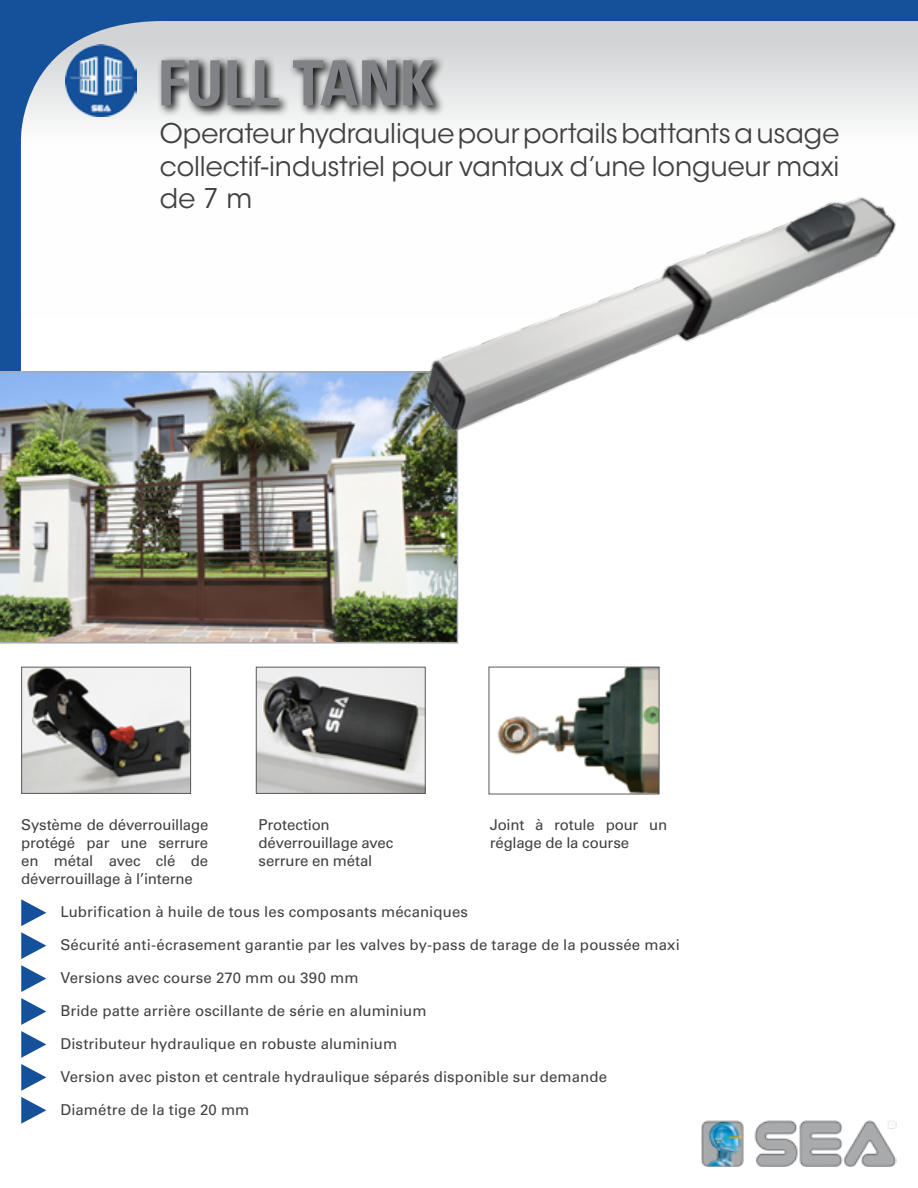
<style>
.page{position:relative;width:918px;height:1188px;background:#fff}
.page>*{position:absolute;margin:0;border:0;box-sizing:border-box;transform-origin:0 0}
.t1{font:700 condensed 62.4px "Univers LT Std";color:#808285}
.t2{font:27px/32.4px "ITC Avant Garde Std";letter-spacing:-.005em;color:#414042;text-align:justify}
.t3{font:15px/18px "Univers LT Std";color:#414042}
</style>
<div class="page">
<svg style="left:21px;top:1097px;width:25px;height:27px"></svg>
<svg style="left:21px;top:1064px;width:25px;height:27px"></svg>
<svg style="left:21px;top:1031px;width:25px;height:27px"></svg>
<svg style="left:21px;top:965px;width:25px;height:27px"></svg>
<svg style="left:21px;top:998px;width:25px;height:27px"></svg>
<svg style="left:21px;top:932px;width:25px;height:27px"></svg>
<svg style="left:21px;top:899px;width:25px;height:27px"></svg>
<img style="left:701px;top:1120px;width:196px;height:47px">
<svg style="left:0;top:0;width:918px;height:371px"></svg>
<img style="left:0;top:371px;width:458px;height:273px">
<svg style="left:157px;top:56px;width:290px;height:62px;background:#969797"></svg>
<img style="left:405px;top:172px;width:509px;height:275px">
<svg style="left:488px;top:666px;width:172px;height:129px"></svg>
<img style="left:23px;top:669px;width:166px;height:123px">
<div style="left:21px;top:667px;width:170px;height:127px;border:1px solid #58595b"></div>
<img style="left:258px;top:669px;width:166px;height:123px">
<div style="left:256px;top:667px;width:170px;height:127px;border:1px solid #58595b"></div>
<h1 class="t1" style="left:158px;top:45px;width:278px">FULL TANK</h1>
<h2 class="t2" style="left:160px;top:118px;width:681px">Operateur hydraulique pour portails battants a usage collectif-industriel pour vantaux d’une longueur maxi de 7 m</h2>
<p class="t3" style="left:21px;top:815px;width:189px;text-align:justify">Système de déverrouillage protégé par une serrure en métal avec clé de déverrouillage à l’interne</p>
<p class="t3" style="left:259px;top:815px;width:136px">Protection déverrouillage avec serrure en métal</p>
<p class="t3" style="left:490px;top:815px;width:179px">Joint à rotule pour un réglage de la course</p>
<p class="t3" style="left:60px;top:903px;width:409px">Lubrification à huile de tous les composants mécaniques</p>
<p class="t3" style="left:60px;top:936px;width:621px">Sécurité anti-écrasement garantie par les valves by-pass de tarage de la poussée maxi</p>
<p class="t3" style="left:60px;top:969px;width:300px">Versions avec course 270 mm ou 390 mm</p>
<p class="t3" style="left:60px;top:1002px;width:368px">Bride patte arrière oscillante de série en aluminium</p>
<p class="t3" style="left:60px;top:1035px;width:338px">Distributeur hydraulique en robuste aluminium</p>
<p class="t3" style="left:60px;top:1068px;width:548px">Version avec piston et centrale hydraulique séparés disponible sur demande</p>
<p class="t3" style="left:60px;top:1101px;width:190px">Diamétre de la tige 20 mm</p>
</div>
